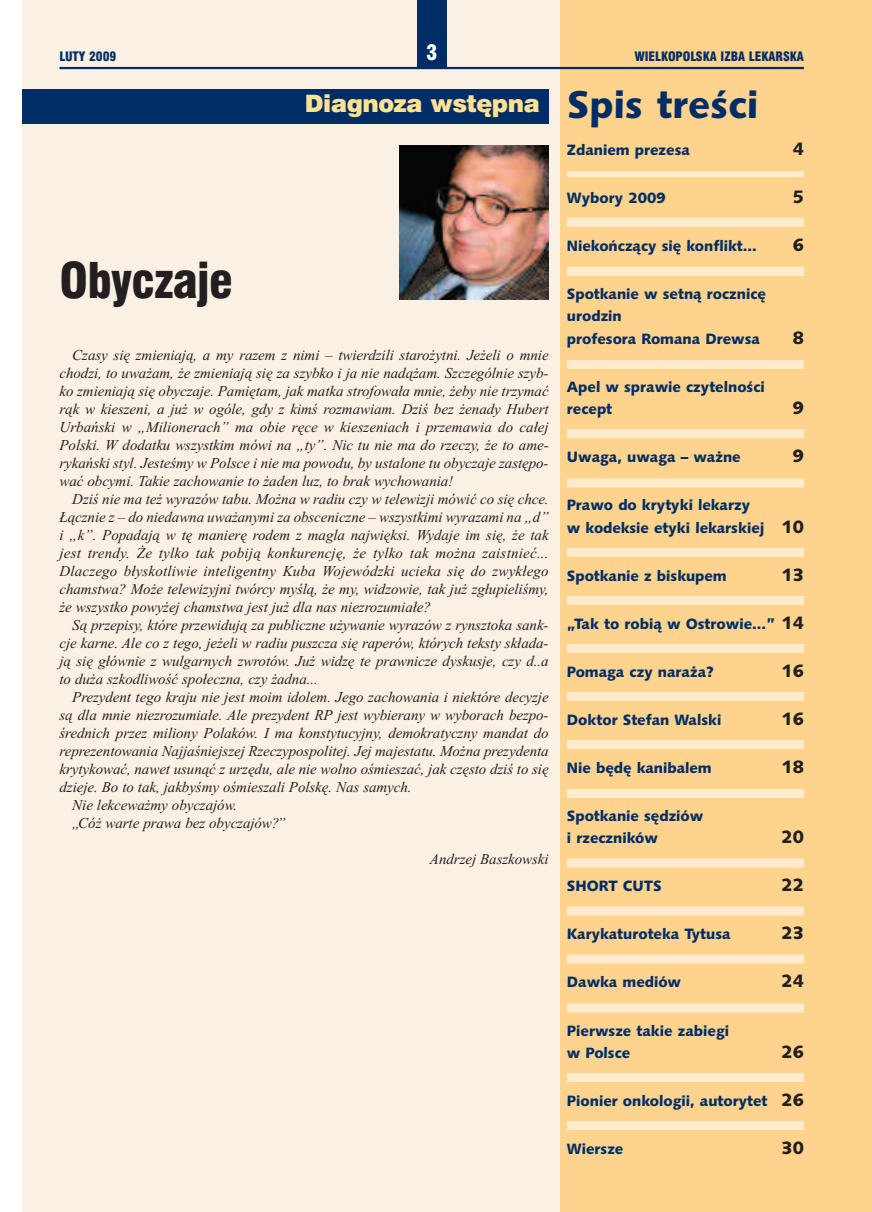
<style>
.page{position:relative;width:872px;height:1212px;background:#fff}
.page>*{position:absolute;margin:0;border:0;box-sizing:border-box;transform-origin:0 0}
.t1{font:48px "Swis 721 Blk Cn EU";letter-spacing:-.015em;color:#231f20}
.t2{font:24px "Swis 721 Blk EU";letter-spacing:-.02em;color:#ffe292}
.t3{font:21px "Swis 721 Blk Cn EU";color:#fff}
.t4{font:18px "Humanst 531 Blk EU";color:#231f20}
.t5{font:italic 15px/18px "Times New Roman";letter-spacing:-.005em;color:#231f20;text-align:justify}
.t6{font:15px/22.5px "Humanst 531 Blk EU";color:#002d66}
.t7{font:12.75px "Swis 721 Blk Cn EU";color:#002d66}
.s1{font-family:"Humanst 531 Blk EU";font-size:39px;color:#002d66}
.s2{font-size:18px;color:#231f20}
</style>
<div class="page">
<div style="left:559px;top:0;width:313px;height:1212px;background:#fed38d"></div>
<div style="left:0;top:0;width:559px;height:1212px;background:#fbf0e4"></div>
<hr style="left:60px;top:67px;width:744px;height:2px;background:#002d66">
<div style="left:417px;top:0;width:29px;height:68px;background:#002d66"></div>
<div style="left:0;top:89px;width:549px;height:34px;background:#002d66"></div>
<img style="left:400px;top:146px;width:149px;height:153px">
<div style="left:567px;top:171px;width:237px;height:6px;background:#feeccd"></div>
<div style="left:567px;top:218px;width:237px;height:9px;background:#feeccd"></div>
<div style="left:567px;top:267px;width:237px;height:9px;background:#feeccd"></div>
<div style="left:567px;top:360px;width:237px;height:9px;background:#feeccd"></div>
<div style="left:567px;top:429px;width:237px;height:9px;background:#feeccd"></div>
<div style="left:567px;top:478px;width:237px;height:9px;background:#feeccd"></div>
<div style="left:567px;top:548px;width:237px;height:9px;background:#feeccd"></div>
<div style="left:567px;top:596px;width:237px;height:9px;background:#feeccd"></div>
<div style="left:567px;top:644px;width:237px;height:9px;background:#feeccd"></div>
<div style="left:567px;top:692px;width:237px;height:9px;background:#feeccd"></div>
<div style="left:567px;top:740px;width:237px;height:9px;background:#feeccd"></div>
<div style="left:567px;top:789px;width:237px;height:9px;background:#feeccd"></div>
<div style="left:567px;top:858px;width:237px;height:9px;background:#feeccd"></div>
<div style="left:567px;top:906px;width:237px;height:9px;background:#feeccd"></div>
<div style="left:567px;top:954px;width:237px;height:9px;background:#feeccd"></div>
<div style="left:567px;top:1003px;width:237px;height:9px;background:#feeccd"></div>
<div style="left:567px;top:1073px;width:237px;height:9px;background:#feeccd"></div>
<div style="left:567px;top:1121px;width:237px;height:9px;background:#feeccd"></div>
<div style="left:0;top:0;width:21px;height:1212px;background:#fff"></div>
<p class="t7" style="left:60px;top:48px;width:58px">LUTY 2009</p>
<h3 class="t3" style="left:426px;top:40px;width:13px">3</h3>
<p class="t7" style="left:634px;top:48px;width:171px">WIELKOPOLSKA IZBA LEKARSKA</p>
<h1 class="t1" style="left:60px;top:251px;width:175px">Obyczaje</h1>
<h2 class="t2" style="left:305px;top:89px;width:455px">Diagnoza wstępna <span class="s1">Spis treści</span></h2>
<p class="t6" style="left:567px;top:139px;width:124px">Zdaniem prezesa</p>
<p class="t4" style="left:792px;top:137px;width:13px">4</p>
<p class="t6" style="left:567px;top:187px;width:100px">Wybory 2009</p>
<p class="t4" style="left:792px;top:185px;width:13px">5</p>
<p class="t6" style="left:567px;top:235px;width:191px">Niekończący się konflikt...</p>
<p class="t4" style="left:792px;top:233px;width:13px">6</p>
<p class="t6" style="left:567px;top:283px;width:201px">Spotkanie w setną rocznicę urodzin<br>profesora Romana Drewsa</p>
<p class="t4" style="left:792px;top:326px;width:13px">8</p>
<p class="t5" style="left:60px;top:346px;width:490px;text-indent:13px">Czasy się zmieniają, a my razem z nimi – twierdzili starożytni. Jeżeli o mnie chodzi, to uważam, że zmieniają się za szybko i ja nie nadążam. Szczególnie szyb&shy;ko zmieniają się obyczaje. Pamiętam, jak matka strofowała mnie, żeby nie trzymać rąk w kieszeni, a już w ogóle, gdy z kimś rozmawiam. Dziś bez żenady Hubert Urbański w „Milionerach” ma obie ręce w kieszeniach i przemawia do całej Polski. W dodatku wszystkim mówi na „ty”. Nic tu nie ma do rzeczy, że to ame&shy;rykański styl. Jesteśmy w Polsce i nie ma powodu, by ustalone tu obyczaje zastępo&shy;wać obcymi. Takie zachowanie to żaden luz, to brak wychowania!</p>
<p class="t5" style="left:60px;top:490px;width:490px;text-indent:13px">Dziś nie ma też wyrazów tabu. Można w radiu czy w telewizji mówić co się chce.<br>Łącznie z – do niedawna uważanymi za obsceniczne – wszystkimi wyrazami na „d” i „k”. Popadają w tę manierę rodem z magla najwięksi. Wydaje im się, że tak jest trendy. Że tylko tak pobiją konkurencję, że tylko tak można zaistnieć...<br>Dlaczego błyskotliwie inteligentny Kuba Wojewódzki ucieka się do zwykłego chamstwa? Może telewizyjni twórcy myślą, że my, widzowie, tak już zgłupieliśmy, że wszystko powyżej chamstwa jest już dla nas niezrozumiałe?</p>
<p class="t5" style="left:60px;top:616px;width:490px;text-indent:13px">Są przepisy, które przewidują za publiczne używanie wyrazów z rynsztoka sank&shy;cje karne. Ale co z tego, jeżeli w radiu puszcza się raperów, których teksty składa&shy;ją się głównie z wulgarnych zwrotów. Już widzę te prawnicze dyskusje, czy d..a to duża szkodliwość społeczna, czy żadna...</p>
<p class="t5" style="left:72px;top:688px;width:478px">Prezydent tego kraju nie jest moim idolem. Jego zachowania i niektóre decyzje</p>
<p class="t5" style="left:60px;top:706px;width:490px">są dla mnie niezrozumiałe. Ale prezydent RP jest wybierany w wyborach bezpo-</p>
<p class="t5" style="left:60px;top:724px;width:490px">średnich przez miliony Polaków. I ma konstytucyjny, demokratyczny mandat do</p>
<p class="t5" style="left:60px;top:742px;width:490px">reprezentowania Najjaśniejszej Rzeczypospolitej. Jej majestatu. Można prezydenta</p>
<p class="t5" style="left:60px;top:760px;width:490px">krytykować, nawet usunąć z urzędu, ale nie wolno ośmieszać, jak często dziś to się</p>
<p class="t5" style="left:60px;top:778px;width:353px">dzieje. Bo to tak, jakbyśmy ośmieszali Polskę. Nas samych.</p>
<p class="t5" style="left:72px;top:796px;width:166px">Nie lekceważmy obyczajów.</p>
<p class="t5" style="left:72px;top:814px;width:215px">„Cóż warte prawa bez obyczajów?”</p>
<p class="t5" style="left:430px;top:850px;width:120px">Andrzej Baszkowski</p>
<p class="t6" style="left:567px;top:376px;width:199px">Apel w sprawie czytelności recept</p>
<p class="t4" style="left:792px;top:397px;width:13px">9</p>
<p class="t6" style="left:567px;top:446px;width:175px">Uwaga, uwaga – ważne</p>
<p class="t4" style="left:792px;top:445px;width:13px">9</p>
<p class="t6" style="left:567px;top:494px;width:238px">Prawo do krytyki lekarzy<br>w kodeksie etyki lekarskiej <span class="s2">10</span></p>
<p class="t6" style="left:567px;top:565px;width:161px">Spotkanie z biskupem</p>
<p class="t4" style="left:781px;top:563px;width:24px">13</p>
<p class="t6" style="left:567px;top:613px;width:238px">„Tak to robią w Ostrowie...” <span class="s2">14</span></p>
<p class="t6" style="left:567px;top:661px;width:149px">Pomaga czy naraża?</p>
<p class="t4" style="left:781px;top:659px;width:24px">16</p>
<p class="t6" style="left:567px;top:709px;width:156px">Doktor Stefan Walski</p>
<p class="t4" style="left:781px;top:707px;width:24px">16</p>
<p class="t6" style="left:567px;top:757px;width:146px">Nie będę kanibalem</p>
<p class="t4" style="left:781px;top:755px;width:24px">18</p>
<p class="t6" style="left:567px;top:805px;width:138px">Spotkanie sędziów i rzeczników</p>
<p class="t4" style="left:781px;top:826px;width:24px">20</p>
<p class="t6" style="left:567px;top:875px;width:96px">SHORT CUTS</p>
<p class="t4" style="left:781px;top:874px;width:24px">22</p>
<p class="t6" style="left:567px;top:923px;width:165px">Karykaturoteka Tytusa</p>
<p class="t4" style="left:781px;top:922px;width:24px">23</p>
<p class="t6" style="left:567px;top:971px;width:116px">Dawka mediów</p>
<p class="t4" style="left:781px;top:970px;width:24px">24</p>
<p class="t6" style="left:567px;top:1019px;width:164px">Pierwsze takie zabiegi w Polsce</p>
<p class="t4" style="left:781px;top:1040px;width:24px">26</p>
<p class="t6" style="left:567px;top:1090px;width:238px">Pionier onkologii, autorytet <span class="s2">26</span></p>
<p class="t6" style="left:567px;top:1138px;width:58px">Wiersze</p>
<p class="t4" style="left:781px;top:1136px;width:24px">30</p>
</div>
